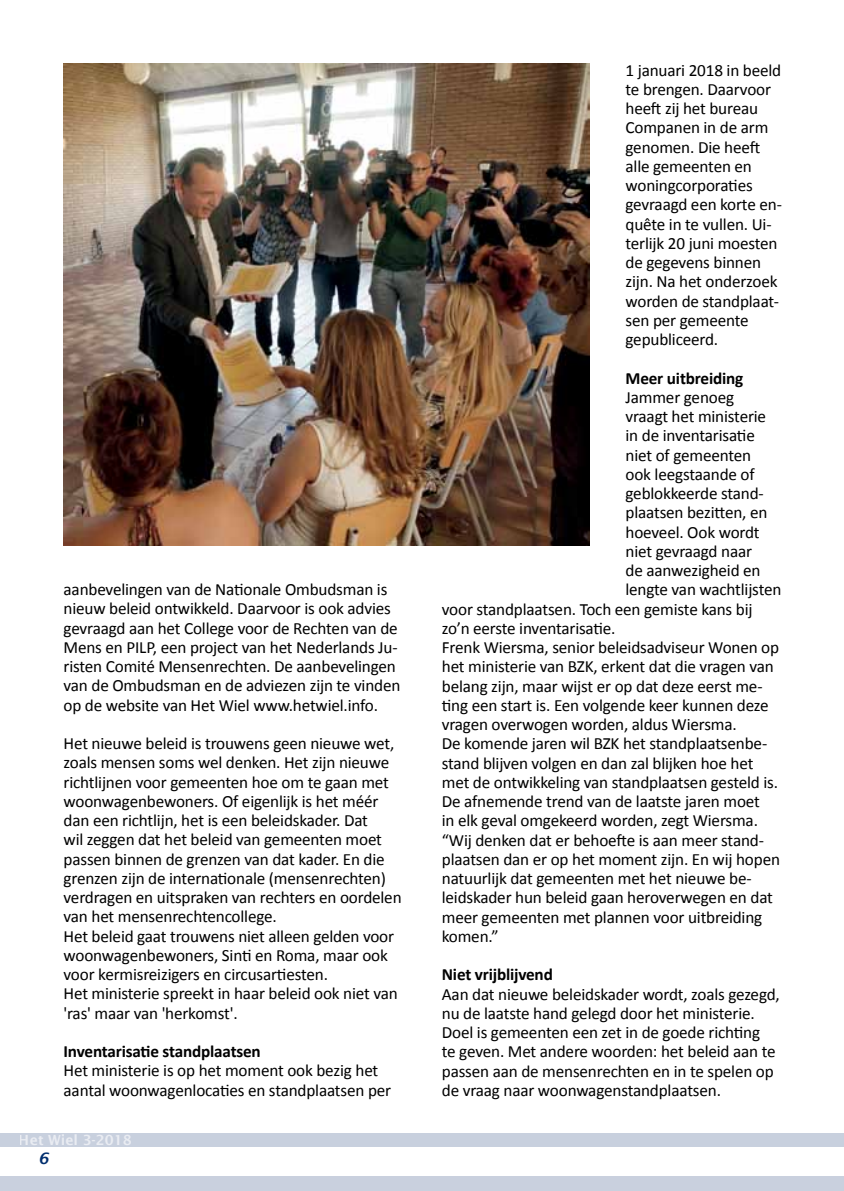
<style>
.page{position:relative;width:844px;height:1191px;background:#fff}
.page>*{position:absolute;margin:0;border:0;box-sizing:border-box;transform-origin:0 0}
.t1{font:17.15px/19.2px "Calibri";letter-spacing:-.01em;color:#000}
.t2{font:700 17.15px "Calibri";letter-spacing:-.01em;color:#000}
.t3{font:italic 600 15.75px "Lucida Sans";color:#002e6e}
.t4{font:600 14px "Lucida Sans";color:#fff}
</style>
<div class="page">
<div style="left:0;top:1176px;width:843px;height:15px;background:#c9d0de"></div>
<div style="left:0;top:1132px;width:843px;height:14px;background:#c8d0de"></div>
<svg style="left:843px;top:1176px;width:1px;height:15px"></svg>
<svg style="left:843px;top:1133px;width:1px;height:13px"></svg>
<img style="left:63px;top:63px;width:526px;height:482px">
<p class="t1" style="left:64px;top:579px;width:338px">aanbevelingen van de Nationale Ombudsman is nieuw beleid ontwikkeld. Daarvoor is ook advies gevraagd aan het College voor de Rechten van de Mens en PILP, een project van het Nederlands Ju&shy;risten Comité Mensenrechten. De aanbevelingen van de Ombudsman en de adviezen zijn te vinden op de website van Het Wiel www.hetwiel.info.</p>
<p class="t1" style="left:64px;top:733px;width:339px">Het nieuwe beleid is trouwens geen nieuwe wet, zoals mensen soms wel denken. Het zijn nieuwe richtlijnen voor gemeenten hoe om te gaan met woonwagenbewoners. Of eigenlijk is het méér dan een richtlijn, het is een beleidskader. Dat<br>wil zeggen dat het beleid van gemeenten moet passen binnen de grenzen van dat kader. En die grenzen zijn de internationale (mensenrechten) verdragen en uitspraken van rechters en oordelen van het mensenrechtencollege.<br>Het beleid gaat trouwens niet alleen gelden voor woonwagenbewoners, Sinti en Roma, maar ook voor kermisreizigers en circusartiesten.<br>Het ministerie spreekt in haar beleid ook niet van 'ras' maar van 'herkomst'.</p>
<p class="t2" style="left:64px;top:1040px;width:199px">Inventarisatie standplaatsen</p>
<p class="t1" style="left:64px;top:1060px;width:329px">Het ministerie is op het moment ook bezig het aantal woonwagenlocaties en standplaatsen per</p>
<p class="t4" style="left:19px;top:1132px;width:114px">Het Wiel 3-2018</p>
<p class="t3" style="left:38px;top:1149px;width:12px">6</p>
<p class="t1" style="left:625px;top:60px;width:158px">1 januari 2018 in beeld te brengen. Daarvoor heeft zij het bureau<br>Companen in de arm genomen. Die heeft alle gemeenten en woningcorporaties gevraagd een korte en&shy;quête in te vullen. Ui&shy;terlijk 20 juni moesten de gegevens binnen zijn. Na het onderzoek worden de standplaat&shy;sen per gemeente gepubliceerd.</p>
<p class="t2" style="left:625px;top:367px;width:119px">Meer uitbreiding</p>
<p class="t1" style="left:625px;top:387px;width:110px">Jammer genoeg</p>
<p class="t1" style="left:625px;top:406px;width:142px">vraagt het ministerie</p>
<p class="t1" style="left:625px;top:425px;width:131px">in de inventarisatie</p>
<p class="t1" style="left:625px;top:444px;width:127px">niet of gemeenten</p>
<p class="t1" style="left:625px;top:464px;width:131px">ook leegstaande of</p>
<p class="t1" style="left:625px;top:483px;width:140px">geblokkeerde stand-</p>
<p class="t1" style="left:625px;top:502px;width:143px">plaatsen bezitten, en</p>
<p class="t1" style="left:625px;top:521px;width:136px">hoeveel. Ook wordt</p>
<p class="t1" style="left:625px;top:541px;width:128px">niet gevraagd naar</p>
<p class="t1" style="left:625px;top:560px;width:136px">de aanwezigheid en</p>
<p class="t1" style="left:625px;top:579px;width:157px">lengte van wachtlijsten</p>
<p class="t1" style="left:441px;top:598px;width:312px">voor standplaatsen. Toch een gemiste kans bij</p>
<p class="t1" style="left:441px;top:618px;width:175px">zo’n eerste inventarisatie.</p>
<p class="t1" style="left:441px;top:637px;width:339px">Frenk Wiersma, senior beleidsadviseur Wonen op</p>
<p class="t1" style="left:441px;top:656px;width:333px">het ministerie van BZK, erkent dat die vragen van</p>
<p class="t1" style="left:441px;top:675px;width:322px">belang zijn, maar wijst er op dat deze eerst me-</p>
<p class="t1" style="left:441px;top:695px;width:328px">ting een start is. Een volgende keer kunnen deze</p>
<p class="t1" style="left:441px;top:714px;width:296px">vragen overwogen worden, aldus Wiersma.</p>
<p class="t1" style="left:441px;top:733px;width:327px">De komende jaren wil BZK het standplaatsenbe-</p>
<p class="t1" style="left:441px;top:752px;width:313px">stand blijven volgen en dan zal blijken hoe het</p>
<p class="t1" style="left:441px;top:772px;width:337px">met de ontwikkeling van standplaatsen gesteld is.</p>
<p class="t1" style="left:441px;top:791px;width:319px">De afnemende trend van de laatste jaren moet</p>
<p class="t1" style="left:441px;top:810px;width:317px">in elk geval omgekeerd worden, zegt Wiersma.</p>
<p class="t1" style="left:441px;top:829px;width:323px">“Wij denken dat er behoefte is aan meer stand-</p>
<p class="t1" style="left:441px;top:849px;width:339px">plaatsen dan er op het moment zijn. En wij hopen</p>
<p class="t1" style="left:441px;top:868px;width:311px">natuurlijk dat gemeenten met het nieuwe be-</p>
<p class="t1" style="left:441px;top:887px;width:332px">leidskader hun beleid gaan heroverwegen en dat</p>
<p class="t1" style="left:441px;top:906px;width:322px">meer gemeenten met plannen voor uitbreiding</p>
<p class="t1" style="left:441px;top:925px;width:58px">komen.”</p>
<p class="t2" style="left:441px;top:964px;width:112px">Niet vrijblijvend</p>
<p class="t1" style="left:441px;top:983px;width:339px">Aan dat nieuwe beleidskader wordt, zoals gezegd, nu de laatste hand gelegd door het ministerie.<br>Doel is gemeenten een zet in de goede richting<br>te geven. Met andere woorden: het beleid aan te passen aan de mensenrechten en in te spelen op de vraag naar woonwagenstandplaatsen.</p>
</div>
